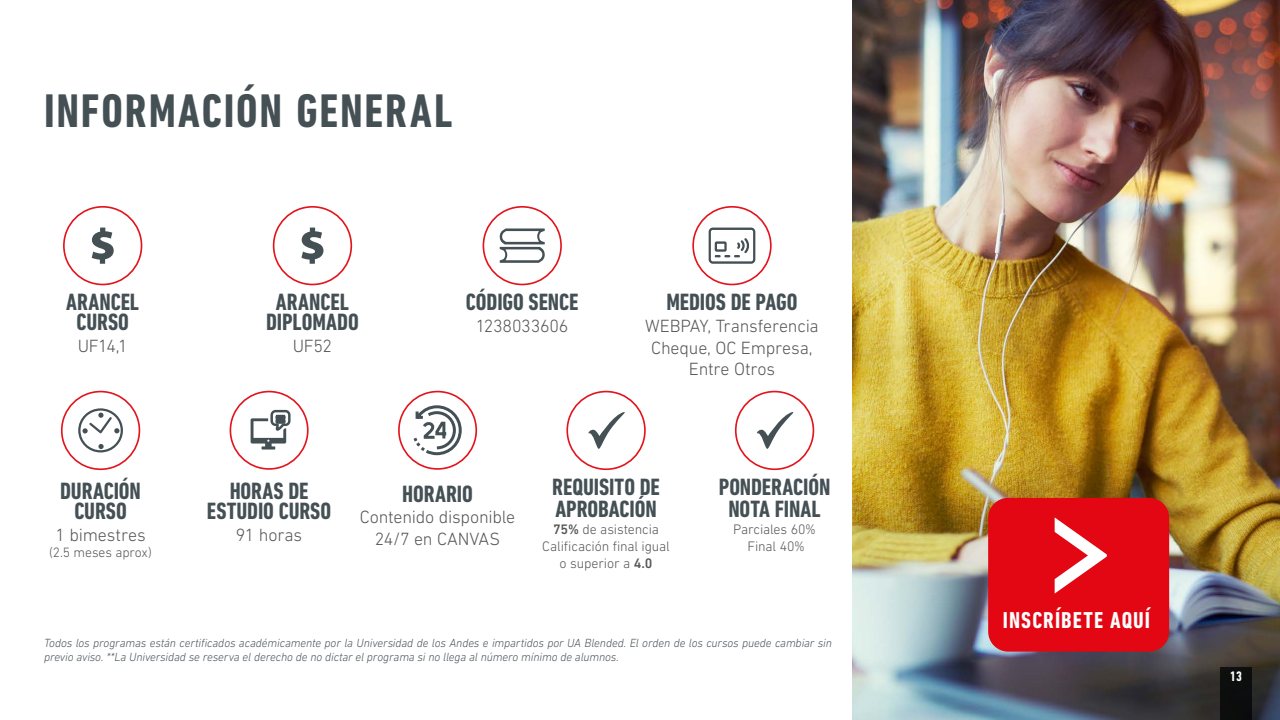
<style>
.page{position:relative;width:1280px;height:720px;background:#fff}
.page>*{position:absolute;margin:0;border:0;box-sizing:border-box;transform-origin:0 0}
.t1{font:700 condensed 48px "DIN Next LT Pro";letter-spacing:.04em;color:#455055}
.t2{font:700 condensed 24px/20px "DIN Next LT Pro";letter-spacing:-.005em;color:#455055;text-align:center}
.t3{font:700 condensed 23.4px "DIN Next LT Pro";letter-spacing:.045em;color:#fff}
.t4{font:300 18px/21.6px "DIN Next LT Pro";letter-spacing:-.01em;color:#575756;text-align:center}
.t5{font:300 14px/16.8px "DIN Next LT Pro";letter-spacing:-.01em;color:#575756;text-align:center}
.t6{font:700 condensed 14px "DIN Next LT Pro";color:#fff}
.t7{font:300 13.8px "DIN Next LT Pro";letter-spacing:-.005em;color:#575756}
.t8{font:italic 300 12px/14.4px "DIN Next LT Pro";letter-spacing:-.01em;color:#455055}
.s1{font-weight:500}
</style>
<div class="page">
<img style="left:852px;top:0;width:428px;height:720px">
<div style="left:988px;top:498px;width:181px;height:154px;background:#e30613;border-radius:20px"></div>
<svg style="left:1055px;top:517px;width:52px;height:77px"></svg>
<div style="left:483px;top:206px;width:79px;height:79px;border:2px solid #e3141c;border-radius:50%"></div>
<svg style="left:500px;top:228px;width:45px;height:35px"></svg>
<div style="left:230px;top:391px;width:79px;height:79px;border:2px solid #e3141c;border-radius:50%"></div>
<svg style="left:251px;top:410px;width:40px;height:40px"></svg>
<div style="left:61px;top:391px;width:79px;height:79px;border:2px solid #e3141c;border-radius:50%"></div>
<svg style="left:78px;top:408px;width:45px;height:45px"></svg>
<div style="left:398px;top:391px;width:79px;height:79px;border:2px solid #e3141c;border-radius:50%"></div>
<svg style="left:413px;top:405px;width:49px;height:51px"></svg>
<div style="left:692px;top:206px;width:80px;height:79px;border:2px solid #e3141c;border-radius:50%"></div>
<svg style="left:709px;top:228px;width:46px;height:36px"></svg>
<div style="left:735px;top:391px;width:79px;height:79px;border:2px solid #e3141c;border-radius:50%"></div>
<svg style="left:757px;top:412px;width:36px;height:37px"></svg>
<div style="left:566px;top:391px;width:80px;height:79px;border:2px solid #e3141c;border-radius:50%"></div>
<svg style="left:588px;top:412px;width:37px;height:37px"></svg>
<div style="left:63px;top:206px;width:79px;height:79px;border:2px solid #e3141c;border-radius:50%"></div>
<svg style="left:92px;top:228px;width:22px;height:36px"></svg>
<div style="left:273px;top:206px;width:79px;height:79px;border:2px solid #e3141c;border-radius:50%"></div>
<svg style="left:301px;top:228px;width:22px;height:36px"></svg>
<div style="left:1221px;top:667px;width:31px;height:53px;background:#0c0d0d"></div>
<h1 class="t1" style="left:44px;top:84px;width:410px">INFORMACIÓN GENERAL</h1>
<h2 class="t2" style="left:66px;top:292px;width:74px">ARANCEL<br>CURSO</h2>
<h3 class="t4" style="left:78px;top:335px;width:51px">UF14,1</h3>
<h2 class="t2" style="left:266px;top:292px;width:94px">ARANCEL<br>DIPLOMADO</h2>
<h3 class="t4" style="left:293px;top:335px;width:41px">UF52</h3>
<h2 class="t2" style="left:466px;top:292px;width:114px">CÓDIGO SENCE</h2>
<h3 class="t4" style="left:476px;top:315px;width:94px">1238033606</h3>
<h2 class="t2" style="left:666px;top:292px;width:133px">MEDIOS DE PAGO</h2>
<h3 class="t4" style="left:645px;top:315px;width:175px">WEBPAY, Transferencia<br>Cheque, OC Empresa,<br>Entre Otros</h3>
<h2 class="t2" style="left:60px;top:481px;width:82px">DURACIÓN<br>CURSO</h2>
<h3 class="t4" style="left:55px;top:524px;width:92px">1 bimestres</h3>
<p class="t7" style="left:49px;top:545px;width:104px">(2.5 meses aprox)</p>
<h2 class="t2" style="left:207px;top:481px;width:126px">HORAS DE<br>ESTUDIO CURSO</h2>
<h3 class="t4" style="left:236px;top:524px;width:68px">91 horas</h3>
<h2 class="t2" style="left:402px;top:484px;width:72px">HORARIO</h2>
<h3 class="t4" style="left:360px;top:506px;width:157px">Contenido disponible<br>24/7 en CANVAS</h3>
<h2 class="t2" style="left:552px;top:476px;width:109px;line-height:22px;text-align:left">REQUISITO DE<br>APROBACIÓN</h2>
<p class="t5" style="left:542px;top:521px;width:129px"><span class="s1">75%</span> de asistencia<br>Calificación final igual o superior a <span class="s1">4.0</span></p>
<h2 class="t2" style="left:719px;top:476px;width:113px;line-height:22px">PONDERACIÓN<br>NOTA FINAL</h2>
<p class="t5" style="left:733px;top:521px;width:84px">Parciales 60%<br>Final 40%</p>
<p class="t8" style="left:44px;top:635px;width:789px">Todos los programas están certificados académicamente por la Universidad de los Andes e impartidos por UA Blended. El orden de los cursos puede cambiar sin previo aviso. **La Universidad se reserva el derecho de no dictar el programa si no llega al número mínimo de alumnos.</p>
<h3 class="t3" style="left:1003px;top:607px;width:149px">INSCRÍBETE AQUÍ</h3>
<p class="t6" style="left:1230px;top:669px;width:13px">13</p>
</div>
